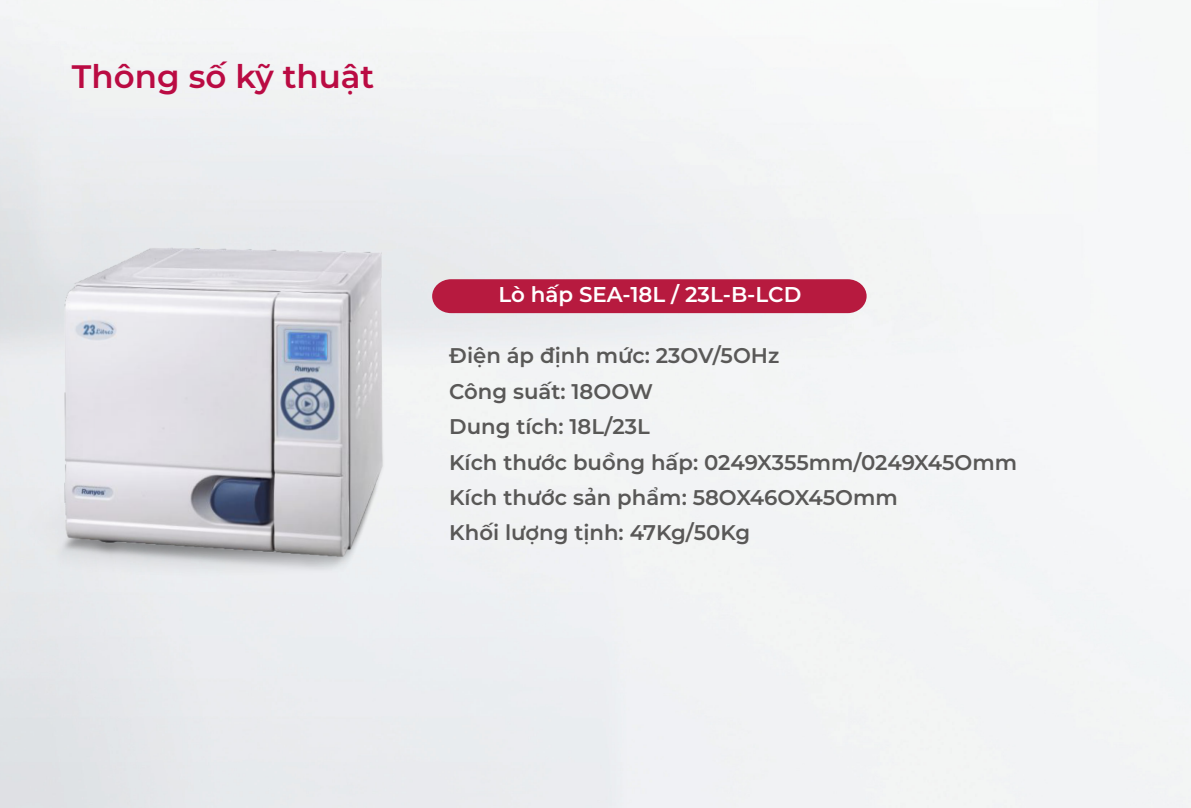
<style>
.page{position:relative;width:1191px;height:808px;background:#fff}
.page>*{position:absolute;margin:0;border:0;box-sizing:border-box;transform-origin:0 0}
.t1{font:600 32.5px "Montserrat";color:#ba0b43}
.t2{font:600 21.4px "Montserrat";color:#fff}
.t3{font:600 21.2px/35.4px "Montserrat";color:#595857}
</style>
<div class="page">
<img style="left:46px;top:221px;width:366px;height:361px">
<div style="left:432px;top:279px;width:434px;height:34px;background:#b71a3f"></div>
<h1 class="t1" style="left:72px;top:54px;width:304px">Thông số kỹ thuật</h1>
<p class="t2" style="left:498px;top:280px;width:304px">Lò hấp SEA-18L / 23L-B-LCD</p>
<p class="t3" style="left:449px;top:337px;width:569px">Điện áp định mức: 23OV/5OHz<br>Công suất: 18OOW<br>Dung tích: 18L/23L<br>Kích thước buồng hấp: 0249X355mm/0249X45Omm<br>Kích thước sản phẩm: 58OX46OX45Omm<br>Khối lượng tịnh: 47Kg/50Kg</p>
</div>
